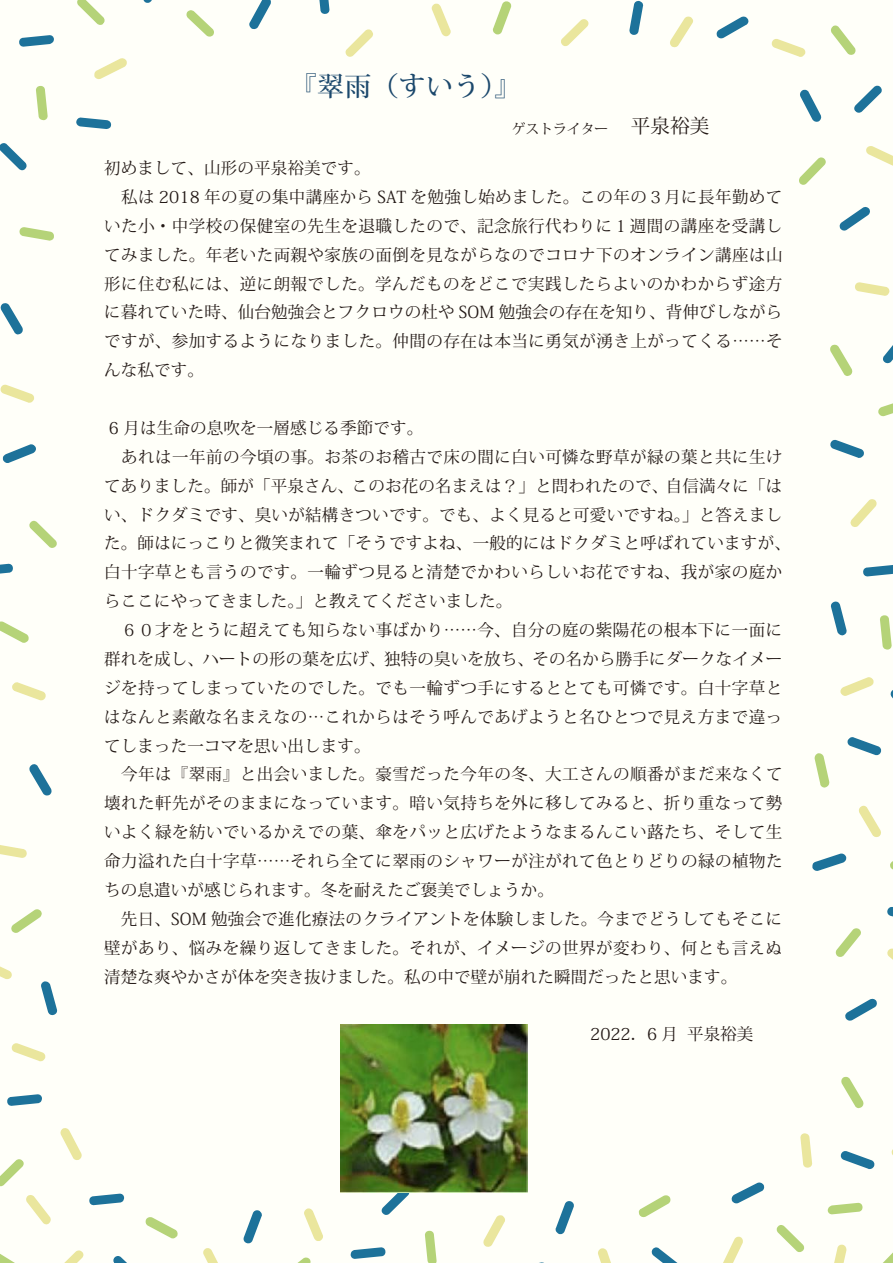
<style>
.page{position:relative;width:893px;height:1263px;background:#fffff9}
.page>*{position:absolute;margin:0;border:0;box-sizing:border-box;transform-origin:0 0}
.t1{font:500 27px "Koz Min Pr 6 N";color:#1b486c}
.t2{font:19.5px "Koz Min Pr 6 N";color:#221815}
.t3{font:16.5px/28.8px "Koz Min Pr 6 N";letter-spacing:.03em;color:#221815}
.t4{font:13.8px "Koz Min Pr 6 N";color:#221815}
</style>
<div class="page">
<svg style="left:77px;top:0;width:28px;height:25px"></svg>
<svg style="left:36px;top:86px;width:12px;height:34px"></svg>
<svg style="left:19px;top:227px;width:35px;height:14px"></svg>
<svg style="left:0;top:1159px;width:24px;height:28px"></svg>
<svg style="left:145px;top:1217px;width:33px;height:21px"></svg>
<svg style="left:0;top:1254px;width:15px;height:9px"></svg>
<svg style="left:11px;top:909px;width:31px;height:24px"></svg>
<svg style="left:29px;top:521px;width:28px;height:27px"></svg>
<svg style="left:0;top:621px;width:29px;height:22px"></svg>
<svg style="left:776px;top:1225px;width:29px;height:27px"></svg>
<svg style="left:890px;top:861px;width:3px;height:9px"></svg>
<svg style="left:814px;top:753px;width:16px;height:35px"></svg>
<svg style="left:835px;top:928px;width:26px;height:29px"></svg>
<svg style="left:883px;top:1252px;width:10px;height:11px"></svg>
<svg style="left:831px;top:25px;width:25px;height:30px"></svg>
<svg style="left:880px;top:615px;width:12px;height:35px"></svg>
<svg style="left:799px;top:157px;width:27px;height:28px"></svg>
<svg style="left:830px;top:344px;width:23px;height:32px"></svg>
<svg style="left:492px;top:1px;width:20px;height:34px"></svg>
<svg style="left:186px;top:10px;width:28px;height:27px"></svg>
<svg style="left:878px;top:403px;width:15px;height:14px"></svg>
<svg style="left:297px;top:1257px;width:14px;height:6px"></svg>
<svg style="left:425px;top:1230px;width:12px;height:33px"></svg>
<svg style="left:639px;top:1195px;width:32px;height:22px"></svg>
<svg style="left:828px;top:1202px;width:35px;height:13px"></svg>
<svg style="left:841px;top:1076px;width:23px;height:32px"></svg>
<svg style="left:94px;top:58px;width:33px;height:21px"></svg>
<svg style="left:0;top:384px;width:34px;height:19px"></svg>
<svg style="left:561px;top:19px;width:27px;height:27px"></svg>
<svg style="left:771px;top:39px;width:35px;height:18px"></svg>
<svg style="left:64px;top:1250px;width:19px;height:13px"></svg>
<svg style="left:26px;top:1195px;width:25px;height:29px"></svg>
<svg style="left:0;top:966px;width:12px;height:13px"></svg>
<svg style="left:203px;top:1248px;width:15px;height:15px"></svg>
<svg style="left:0;top:845px;width:27px;height:13px"></svg>
<svg style="left:12px;top:682px;width:34px;height:19px"></svg>
<svg style="left:800px;top:1133px;width:12px;height:35px"></svg>
<svg style="left:723px;top:1236px;width:20px;height:27px"></svg>
<svg style="left:887px;top:948px;width:6px;height:12px"></svg>
<svg style="left:858px;top:805px;width:23px;height:32px"></svg>
<svg style="left:866px;top:146px;width:27px;height:20px"></svg>
<svg style="left:670px;top:16px;width:23px;height:32px"></svg>
<svg style="left:840px;top:677px;width:34px;height:19px"></svg>
<svg style="left:850px;top:499px;width:27px;height:28px"></svg>
<svg style="left:855px;top:282px;width:35px;height:14px"></svg>
<svg style="left:345px;top:29px;width:28px;height:28px"></svg>
<svg style="left:431px;top:4px;width:20px;height:33px"></svg>
<svg style="left:304px;top:1208px;width:19px;height:33px"></svg>
<svg style="left:483px;top:1215px;width:22px;height:32px"></svg>
<svg style="left:598px;top:1248px;width:13px;height:15px"></svg>
<svg style="left:60px;top:1128px;width:22px;height:32px"></svg>
<svg style="left:834px;top:1244px;width:12px;height:19px"></svg>
<svg style="left:11px;top:1043px;width:35px;height:18px"></svg>
<svg style="left:41px;top:981px;width:17px;height:35px"></svg>
<svg style="left:845px;top:998px;width:32px;height:23px"></svg>
<svg style="left:19px;top:35px;width:35px;height:12px"></svg>
<svg style="left:143px;top:0;width:9px;height:3px"></svg>
<svg style="left:76px;top:117px;width:35px;height:12px"></svg>
<svg style="left:0;top:143px;width:27px;height:27px"></svg>
<svg style="left:0;top:303px;width:23px;height:32px"></svg>
<svg style="left:629px;top:1px;width:14px;height:34px"></svg>
<svg style="left:716px;top:16px;width:33px;height:23px"></svg>
<svg style="left:89px;top:1193px;width:35px;height:12px"></svg>
<svg style="left:7px;top:1094px;width:35px;height:12px"></svg>
<svg style="left:113px;top:1256px;width:14px;height:7px"></svg>
<svg style="left:0;top:563px;width:13px;height:11px"></svg>
<svg style="left:3px;top:444px;width:33px;height:19px"></svg>
<svg style="left:29px;top:764px;width:23px;height:32px"></svg>
<svg style="left:731px;top:1182px;width:33px;height:22px"></svg>
<svg style="left:887px;top:907px;width:6px;height:10px"></svg>
<svg style="left:890px;top:690px;width:3px;height:9px"></svg>
<svg style="left:812px;top:853px;width:35px;height:18px"></svg>
<svg style="left:847px;top:737px;width:35px;height:19px"></svg>
<svg style="left:854px;top:85px;width:28px;height:28px"></svg>
<svg style="left:800px;top:90px;width:22px;height:32px"></svg>
<svg style="left:840px;top:207px;width:30px;height:24px"></svg>
<svg style="left:830px;top:601px;width:17px;height:35px"></svg>
<svg style="left:863px;top:565px;width:30px;height:12px"></svg>
<svg style="left:319px;top:0;width:11px;height:14px"></svg>
<svg style="left:249px;top:0;width:22px;height:30px"></svg>
<svg style="left:830px;top:439px;width:34px;height:19px"></svg>
<svg style="left:883px;top:345px;width:10px;height:19px"></svg>
<svg style="left:840px;top:1151px;width:35px;height:18px"></svg>
<svg style="left:243px;top:1210px;width:19px;height:34px"></svg>
<svg style="left:382px;top:1193px;width:28px;height:22px"></svg>
<svg style="left:351px;top:1247px;width:35px;height:12px"></svg>
<svg style="left:555px;top:1201px;width:19px;height:34px"></svg>
<svg style="left:651px;top:1247px;width:27px;height:16px"></svg>
<img style="left:340px;top:1025px;width:187px;height:168px">
<h1 class="t1" style="left:290px;top:71px;width:233px">『翠雨（すいう『(</h1>
<p class="t4" style="left:512px;top:121px;width:98px">ゲストライター</p>
<p class="t2" style="left:631px;top:115px;width:80px">平泉裕美</p>
<p class="t3" style="left:104px;top:154px;width:680px">初めまして、山形の平泉裕美です。<br>　私は 2018 年の夏の集中講座から SAT を勉強し始めました。この年の３月に長年勤めていた小・中学校の保健室の先生を退職したので、記念旅行代わりに１週間の講座を受講してみました。年老いた両親や家族の面倒を見ながらなのでコロナ下のオンライン講座は山形に住む私には、逆に朗報でした。学んだものをどこで実践したらよいのかわからず途方に暮れていた時、仙台勉強会とフクロウの杜や SOM 勉強会の存在を知り、背伸びしながらですが、参加するようになりました。仲間の存在は本当に勇気が湧き上がってくる……そんな私です。</p>
<p class="t3" style="left:104px;top:414px;width:688px">6 月は生命の息吹を一層感じる季節です。<br>　あれは一年前の今頃の事。お茶のお稽古で床の間に白い可憐な野草が緑の葉と共に生けてありました。師が「平泉さん、このお花の名まえは？」と問われたので、自信満々に「はい、ドクダミです、臭いが結構きついです。でも、よく見ると可愛いですね。」と答えました。師はにっこりと微笑まれて「そうですよね、一般的にはドクダミと呼ばれていますが、白十字草とも言うのです。一輪ずつ見ると清楚でかわいらしいお花ですね、我が家の庭からここにやってきました。」と教えてくださいました。<br>　６０才をとうに超えても知らない事ばかり……今、自分の庭の紫陽花の根本下に一面に群れを成し、ハートの形の葉を広げ、独特の臭いを放ち、その名から勝手にダークなイメージを持ってしまっていたのでした。でも一輪ずつ手にするととても可憐です。白十字草とはなんと素敵な名まえなの…これからはそう呼んであげようと名ひとつで見え方まで違ってしまった一コマを思い出します。<br>　今年は『翠雨』と出会いました。豪雪だった今年の冬、大工さんの順番がまだ来なくて壊れた軒先がそのままになっています。暗い気持ちを外に移してみると、折り重なって勢いよく緑を紡いでいるかえでの葉、傘をパッと広げたようなまるんこい蕗たち、そして生命力溢れた白十字草……それら全てに翠雨のシャワーが注がれて色とりどりの緑の植物たちの息遣いが感じられます。冬を耐えたご褒美でしょうか。<br>　先日、SOM 勉強会で進化療法のクライアントを体験しました。今までどうしてもそこに壁があり、悩みを繰り返してきました。それが、イメージの世界が変わり、何とも言えぬ清楚な爽やかさが体を突き抜けました。私の中で壁が崩れた瞬間だったと思います。</p>
<p class="t3" style="left:590px;top:1020px;width:89px">2022．6 月</p>
<p class="t3" style="left:687px;top:1020px;width:67px">平泉裕美</p>
</div>
